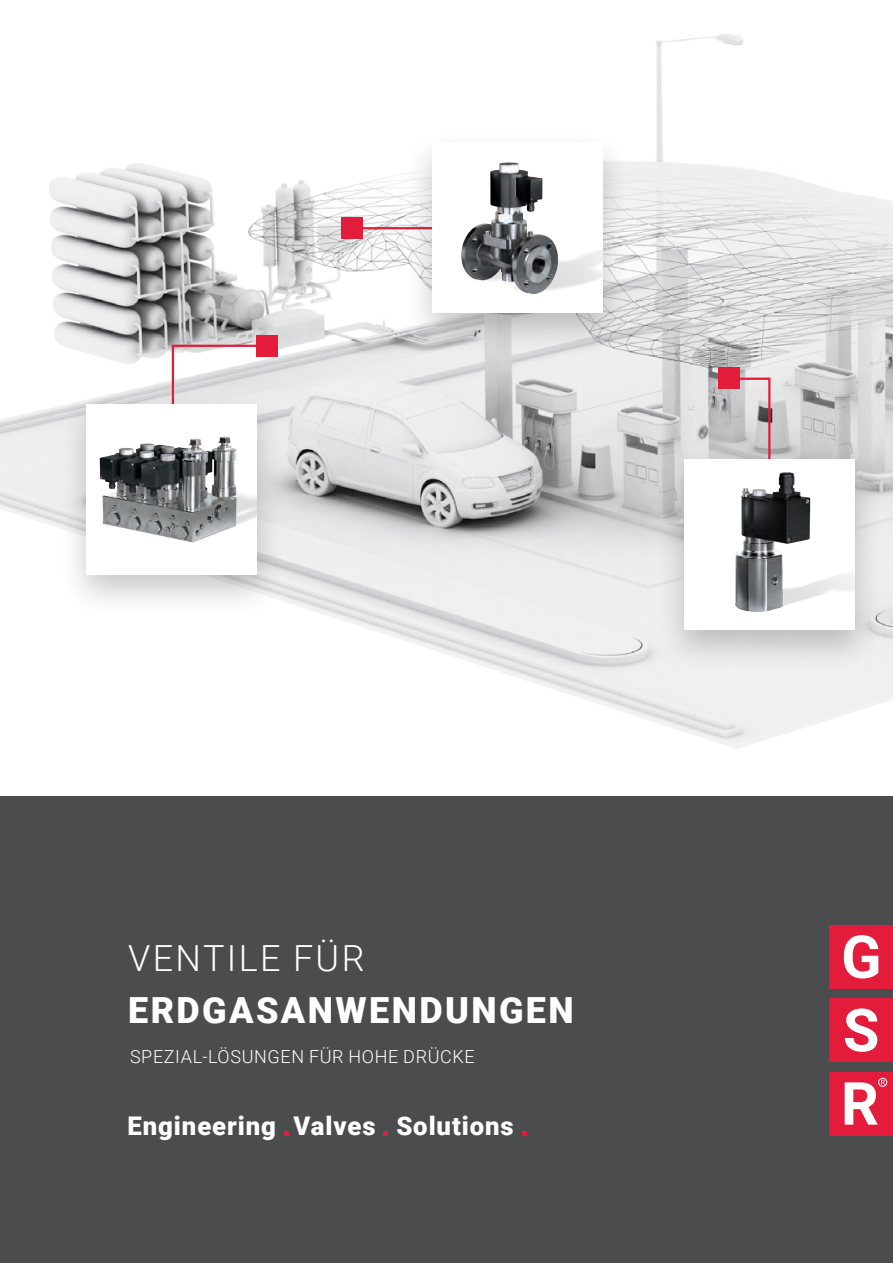
<style>
.page{position:relative;width:893px;height:1263px;background:#4b4c4d}
.page>*{position:absolute;margin:0;border:0;box-sizing:border-box;transform-origin:0 0}
.t1{font:900 36px "Roboto";letter-spacing:.065em;color:#fff}
.t2{font:300 36px "Roboto";letter-spacing:.065em;color:#fff}
.t3{font:900 25.65px "Roboto";letter-spacing:.035em;color:#fff}
.t4{font:300 18px "Roboto";letter-spacing:.035em;color:#fff}
</style>
<div class="page">
<svg style="left:284px;top:1131px;width:4px;height:4px"></svg>
<svg style="left:384px;top:1131px;width:4px;height:4px"></svg>
<svg style="left:522px;top:1131px;width:4px;height:4px"></svg>
<div style="left:829px;top:925px;width:64px;height:64px;background:#e41c3b"></div>
<svg style="left:844px;top:935px;width:34px;height:43px"></svg>
<div style="left:829px;top:998px;width:64px;height:64px;background:#e41c3b"></div>
<svg style="left:845px;top:1008px;width:32px;height:44px"></svg>
<div style="left:829px;top:1071px;width:64px;height:64px;background:#e41c3b"></div>
<div style="left:878px;top:1078px;width:9px;height:8px;border:1px solid #fff;border-radius:50%"></div>
<svg style="left:845px;top:1080px;width:40px;height:45px"></svg>
<img style="left:0;top:0;width:893px;height:795px">
<div style="left:719px;top:368px;width:21px;height:21px;background:#e41c3b"></div>
<div style="left:256px;top:335px;width:21px;height:21px;background:#e41c3b"></div>
<div style="left:341px;top:217px;width:21px;height:22px;background:#e41c3b"></div>
<svg style="left:718px;top:376px;width:54px;height:70px;background:#c9afb4"></svg>
<svg style="left:171px;top:343px;width:106px;height:48px;background:#e8d1d5"></svg>
<svg style="left:341px;top:158px;width:63px;height:72px;background:#f5e5e8"></svg>
<div style="left:656px;top:446px;width:227px;height:227px;background:#231f20;opacity:.25"></div>
<img style="left:684px;top:460px;width:170px;height:170px">
<div style="left:58px;top:391px;width:227px;height:226px;background:#231f20;opacity:.25"></div>
<div style="left:87px;top:404px;width:170px;height:170px;background:#fff"></div>
<img style="left:99px;top:436px;width:158px;height:107px">
<div style="left:404px;top:129px;width:227px;height:227px;background:#231f20;opacity:.25"></div>
<img style="left:432px;top:143px;width:170px;height:170px">
<div style="left:275px;top:90px;width:76px;height:53px;background:#fff"></div>
<div style="left:858px;top:11px;width:35px;height:53px;background:#fff"></div>
<div style="left:218px;top:122px;width:49px;height:53px;background:#fff"></div>
<h1 class="t2" style="left:128px;top:933px;width:238px">VENTILE FÜR</h1>
<h1 class="t1" style="left:128px;top:985px;width:447px">ERDGASANWENDUNGEN</h1>
<p class="t4" style="left:130px;top:1044px;width:346px">SPEZIAL-LÖSUNGEN FÜR HOHE DRÜCKE</p>
<h2 class="t3" style="left:128px;top:1108px;width:388px">Engineering Valves Solutions</h2>
</div>
